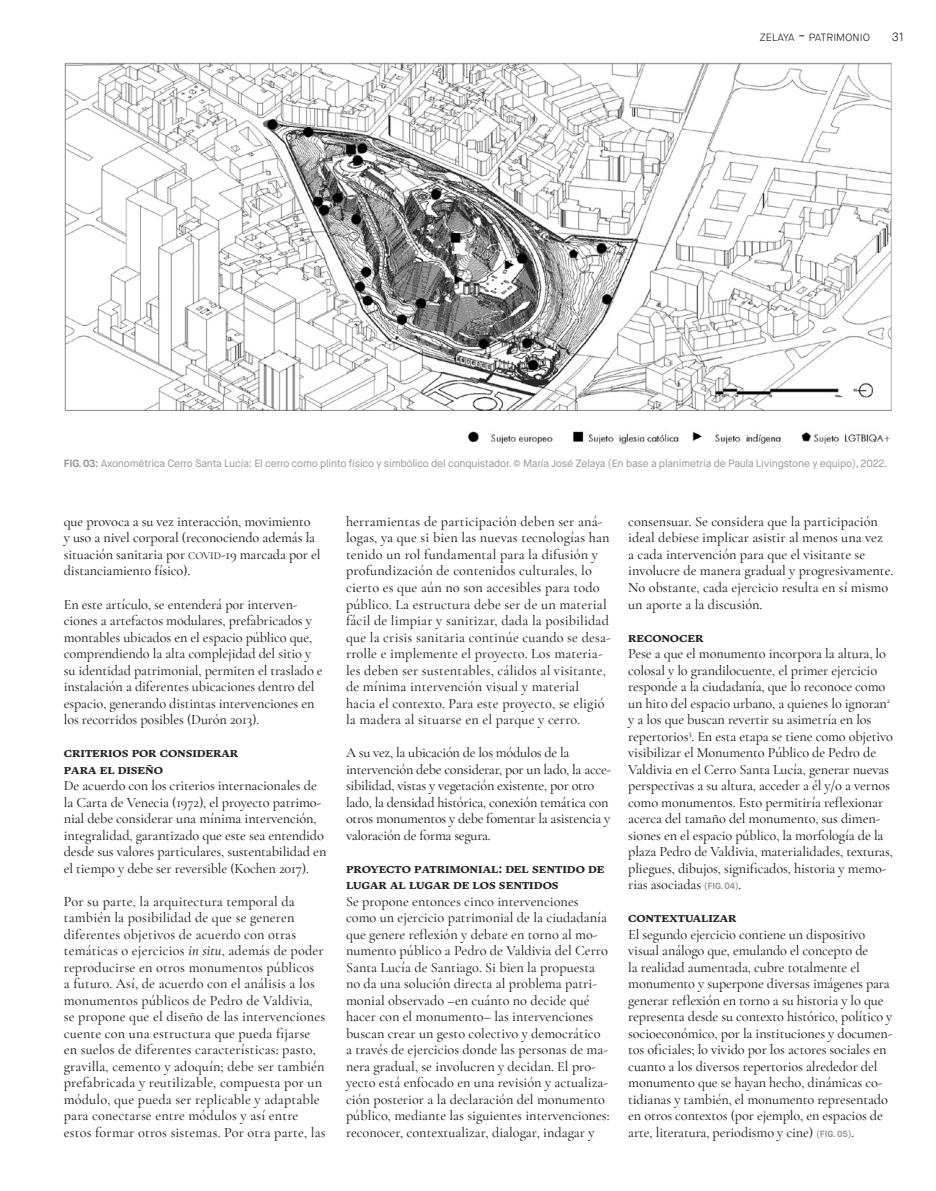
<style>
.page{position:relative;width:936px;height:1191px;background:#fff}
.page>*{position:absolute;margin:0;border:0;box-sizing:border-box;transform-origin:0 0}
._04_-_TEXTO_GENERAL{font:500 14.25px/16.5px "Cormorant Garamond";letter-spacing:-.01em;color:#231f20}
._04_-_TEXTO_GENERAL-2{font:500 14.25px/16.5px "Cormorant Garamond";letter-spacing:.01em;color:#231f20}
._04_-_TEXTO_GENERAL-3{font:700 13.5px/16.5px "GT Sectra";color:#231f20}
.t1{font:300 12px "Maison Neue";color:#231f20}
._05_-_PIE_DE_FOTO{font:10.5px "Maison Neue";letter-spacing:-.02em;color:#939598}
.t2{font:300 10.5px "Maison Neue";color:#231f20}
.s1{font-size:15px}
.s2{font-weight:700}
.s3{font-size:10.5px}
.s4{font-style:italic}
.s5{font-family:"Maison Neue";font-weight:700;font-size:9px;color:#939598}
</style>
<div class="page">
<img style="left:64px;top:62px;width:828px;height:383px">
<p class="t2" style="left:759px;top:31px;width:112px">ZELAYA <span class="s1">-</span> PATRIMONIO</p>
<p class="t1" style="left:891px;top:29px;width:14px">31</p>
<p class="_05_-_PIE_DE_FOTO" style="left:64px;top:457px;width:825px"><span class="s2">FIG</span><span class="s2">.</span> <span class="s2">03:</span> Axonométrica Cerro Santa Lucía: El cerro como plinto físico y simbólico del conquistador. © María José Zelaya (En base a planimetría de Paula Livingstone y equipo), 2022.</p>
<p class="_04_-_TEXTO_GENERAL" style="left:64px;top:513px;width:258px">que provoca a su vez interacción, movimiento<br>y uso a nivel corporal (reconociendo además la situación sanitaria por <span class="s3">COVID</span>-19 marcada por el distanciamiento físico).</p>
<p class="_04_-_TEXTO_GENERAL" style="left:64px;top:595px;width:260px">En este artículo, se entenderá por interven&shy;ciones a artefactos modulares, prefabricados y montables ubicados en el espacio público que, comprendiendo la alta complejidad del sitio y su identidad patrimonial, permiten el traslado e instalación a diferentes ubicaciones dentro del espacio, generando distintas intervenciones en los recorridos posibles (Durón 2013).</p>
<p class="_04_-_TEXTO_GENERAL-3" style="left:64px;top:744px;width:176px">criterios por considerar para el diseño</p>
<p class="_04_-_TEXTO_GENERAL" style="left:64px;top:777px;width:264px">De acuerdo con los criterios internacionales de la Carta de Venecia (1972), el proyecto patrimo&shy;nial debe considerar una mínima intervención, integralidad, garantizado que este sea entendido desde sus valores particulares, sustentabilidad en el tiempo y debe ser reversible (Kochen 2017).</p>
<p class="_04_-_TEXTO_GENERAL-2" style="left:64px;top:892px;width:263px">Por su parte, la arquitectura temporal da también la posibilidad de que se generen diferentes objetivos de acuerdo con otras temáticas o ejercicios <span class="s4">in situ</span>, además de poder reproducirse en otros monumentos públicos<br>a futuro. Así, de acuerdo con el análisis a los monumentos públicos de Pedro de Valdivia, se propone que el diseño de las intervenciones cuente con una estructura que pueda fijarse en suelos de diferentes características: pasto, gravilla, cemento y adoquín; debe ser también prefabricada y reutilizable, compuesta por un módulo, que pueda ser replicable y adaptable para conectarse entre módulos y así entre estos formar otros sistemas. Por otra parte, las</p>
<p class="_04_-_TEXTO_GENERAL-2" style="left:346px;top:513px;width:266px">herramientas de participación deben ser aná&shy;logas, ya que si bien las nuevas tecnologías han tenido un rol fundamental para la difusión y profundización de contenidos culturales, lo cierto es que aún no son accesibles para todo público. La estructura debe ser de un material fácil de limpiar y sanitizar, dada la posibilidad que la crisis sanitaria continúe cuando se desa&shy;rrolle e implemente el proyecto. Los materia&shy;les deben ser sustentables, cálidos al visitante, de mínima intervención visual y material hacia el contexto. Para este proyecto, se eligió la madera al situarse en el parque y cerro.</p>
<p class="_04_-_TEXTO_GENERAL" style="left:346px;top:744px;width:267px">A su vez, la ubicación de los módulos de la intervención debe considerar, por un lado, la acce&shy;sibilidad, vistas y vegetación existente, por otro lado, la densidad histórica, conexión temática con otros monumentos y debe fomentar la asistencia y valoración de forma segura.</p>
<p class="_04_-_TEXTO_GENERAL-3" style="left:346px;top:859px;width:260px">proyecto patrimonial: del sentido de lugar al lugar de los sentidos</p>
<p class="_04_-_TEXTO_GENERAL" style="left:346px;top:892px;width:265px">Se propone entonces cinco intervenciones como un ejercicio patrimonial de la ciudadanía que genere reflexión y debate en torno al mo&shy;numento público a Pedro de Valdivia del Cerro Santa Lucía de Santiago. Si bien la propuesta no da una solución directa al problema patri&shy;monial observado –en cuánto no decide qué hacer con el monumento– las intervenciones buscan crear un gesto colectivo y democrático a través de ejercicios donde las personas de ma&shy;nera gradual, se involucren y decidan. El pro&shy;yecto está enfocado en una revisión y actualiza&shy;ción posterior a la declaración del monumento público, mediante las siguientes intervenciones: reconocer, contextualizar, dialogar, indagar y</p>
<p class="_04_-_TEXTO_GENERAL" style="left:628px;top:513px;width:267px">consensuar. Se considera que la participación ideal debiese implicar asistir al menos una vez<br>a cada intervención para que el visitante se involucre de manera gradual y progresivamente.<br>No obstante, cada ejercicio resulta en sí mismo un aporte a la discusión.</p>
<p class="_04_-_TEXTO_GENERAL-3" style="left:628px;top:628px;width:77px">reconocer</p>
<p class="_04_-_TEXTO_GENERAL" style="left:628px;top:645px;width:266px">Pese a que el monumento incorpora la altura, lo colosal y lo grandilocuente, el primer ejercicio responde a la ciudadanía, que lo reconoce como un hito del espacio urbano, a quienes lo ignoran<sup>2 </sup>y a los que buscan revertir su asimetría en los repertorios<sup>3</sup>. En esta etapa se tiene como objetivo visibilizar el Monumento Público de Pedro de Valdivia en el Cerro Santa Lucía, generar nuevas perspectivas a su altura, acceder a él y/o a vernos como monumentos. Esto permitiría reflexionar acerca del tamaño del monumento, sus dimen&shy;siones en el espacio público, la morfología de la plaza Pedro de Valdivia, materialidades, texturas, pliegues, dibujos, significados, historia y memo&shy;rias asociadas <span class="s5">(FIG. 04)</span>.</p>
<p class="_04_-_TEXTO_GENERAL-3" style="left:628px;top:909px;width:110px">contextualizar</p>
<p class="_04_-_TEXTO_GENERAL" style="left:628px;top:925px;width:266px">El segundo ejercicio contiene un dispositivo visual análogo que, emulando el concepto de<br>la realidad aumentada, cubre totalmente el monumento y superpone diversas imágenes para generar reflexión en torno a su historia y lo que representa desde su contexto histórico, político y socioeconómico, por la instituciones y documen&shy;tos oficiales; lo vivido por los actores sociales en cuanto a los diversos repertorios alrededor del monumento que se hayan hecho, dinámicas co&shy;tidianas y también, el monumento representado en otros contextos (por ejemplo, en espacios de arte, literatura, periodismo y cine) <span class="s5">(FIG. 05)</span>.</p>
</div>
